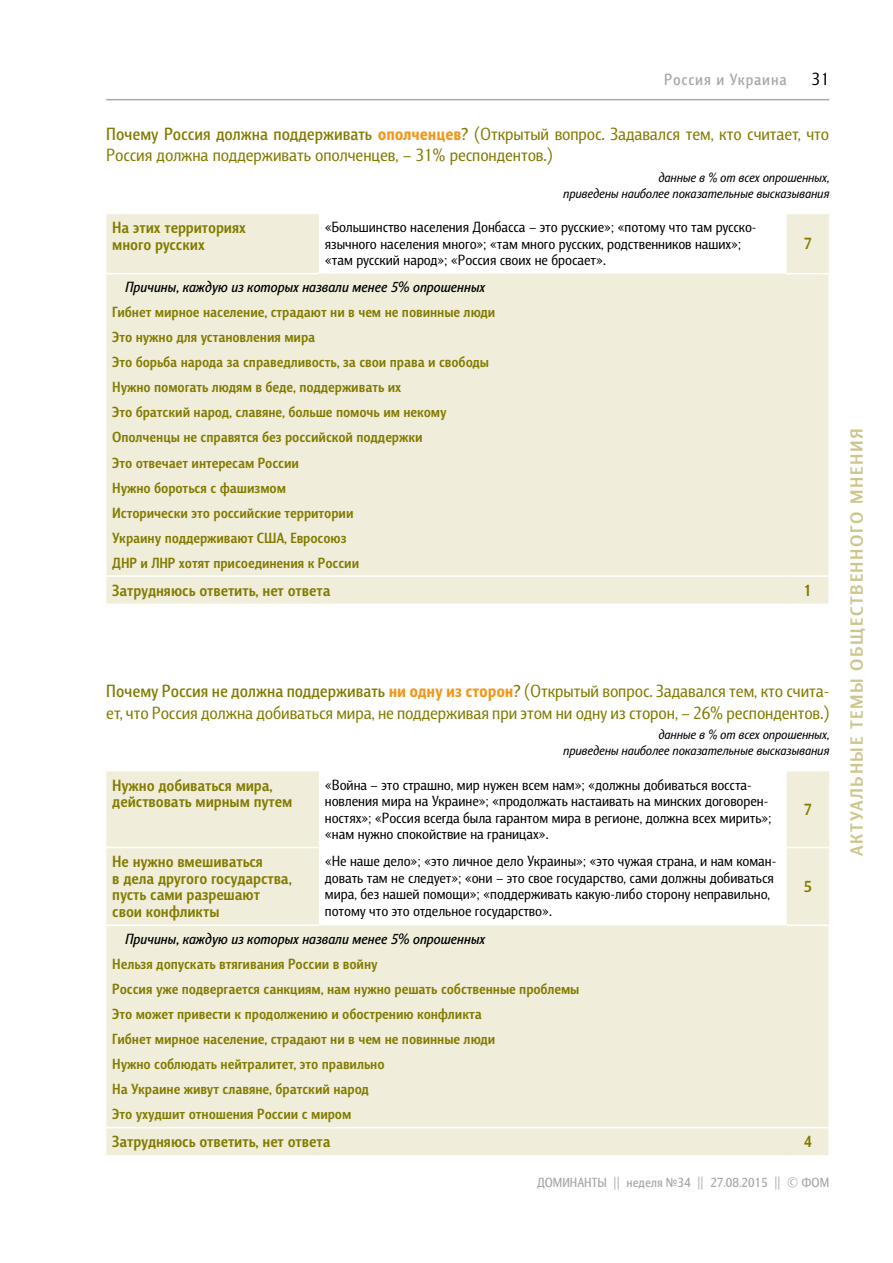
<style>
.page{position:relative;width:893px;height:1263px;background:#fff}
.page>*{position:absolute;margin:0;border:0;box-sizing:border-box;transform-origin:0 0}
.t1{font:18px/21.6px "Barnaul Grotesk";color:#837b00}
.t2{font:700 18px "Barnaul Grotesk";letter-spacing:.085em;color:#cdc68c;scale:1.1 1}
.t3{font:18px "Barnaul Grotesk";color:#000}
.t4{font:700 16.5px/16.5px "Barnaul Grotesk";color:#837b00}
.t5{font:500 16.5px "Barnaul Grotesk";letter-spacing:.05em;color:#a7a9ac}
.t6{font:700 15px/25px "Barnaul Grotesk";color:#837b00}
.t7{font:15px/16.5px "Barnaul Grotesk";color:#000}
.t8{font:italic 500 15px "Barnaul Grotesk";color:#000}
.t9{font:italic 13.5px/16.2px "Barnaul Grotesk";color:#000;text-align:right}
.t10{font:500 13.5px "Barnaul Grotesk";color:#a7a9ac}
.s1{font-weight:500}
.s2{font-weight:800;color:#f3971b}
</style>
<div class="page">
<hr style="left:106px;top:99px;width:723px;height:1px;background:#a7a9ac">
<svg style="left:106px;top:214px;width:723px;height:389px;background:#f1efde"></svg>
<hr style="left:787px;top:273px;width:43px;height:1px;background:#fff">
<hr style="left:828px;top:274px;width:2px;height:301px;background:#fff">
<hr style="left:106px;top:575px;width:213px;height:2px;background:#fff">
<hr style="left:319px;top:575px;width:468px;height:2px;background:#fff">
<hr style="left:106px;top:273px;width:213px;height:1px;background:#fff">
<hr style="left:787px;top:575px;width:43px;height:2px;background:#fff">
<hr style="left:828px;top:577px;width:2px;height:26px;background:#fff">
<svg style="left:106px;top:771px;width:723px;height:384px;fill:#f0eedb"></svg>
<hr style="left:787px;top:847px;width:42px;height:1px;background:#fff">
<hr style="left:787px;top:924px;width:43px;height:2px;background:#fff">
<hr style="left:828px;top:926px;width:2px;height:201px;background:#fff">
<hr style="left:106px;top:1127px;width:213px;height:1px;background:#fff">
<hr style="left:319px;top:1127px;width:468px;height:1px;background:#fff">
<hr style="left:106px;top:847px;width:213px;height:1px;background:#fff">
<hr style="left:106px;top:924px;width:213px;height:2px;background:#fff">
<hr style="left:787px;top:1127px;width:43px;height:1px;background:#fff">
<hr style="left:828px;top:1128px;width:2px;height:27px;background:#fff">
<p class="t3" style="left:811px;top:69px;width:19px">31</p>
<p class="t5" style="left:664px;top:70px;width:124px">Россия и Украина</p>
<p class="t1" style="left:106px;top:123px;width:724px"><span class="s1">Почему Россия должна поддерживать</span> <span class="s2">ополченцев</span><span class="s1">?</span> (Открытый вопрос. Задавался тем, кто считает, что<br>Россия должна поддерживать ополченцев, – 31% респондентов.)</p>
<p class="t9" style="left:563px;top:169px;width:268px">данные в % от всех опрошенных,<br>приведены наиболее показательные высказывания</p>
<p class="t4" style="left:112px;top:219px;width:135px">На этих территориях много русских</p>
<p class="t7" style="left:325px;top:219px;width:432px">«Большинство населения Донбасса – это русские»; «потому что там русско&shy;язычного населения много»; «там много русских, родственников наших»; «там русский народ»; «Россия своих не бросает».</p>
<p class="t4" style="left:804px;top:235px;width:9px">7</p>
<p class="t8" style="left:125px;top:279px;width:361px">Причины, каждую из которых назвали менее 5% опрошенных</p>
<p class="t6" style="left:112px;top:300px;width:385px">Гибнет мирное население, страдают ни в чем не повинные люди Это нужно для установления мира<br>Это борьба народа за справедливость, за свои права и свободы Нужно помогать людям в беде, поддерживать их<br>Это братский народ, славяне, больше помочь им некому Ополченцы не справятся без российской поддержки<br>Это отвечает интересам России<br>Нужно бороться с фашизмом<br>Исторически это российские территории<br>Украину поддерживают США, Евросоюз<br>ДНР и ЛНР хотят присоединения к России</p>
<p class="t4" style="left:112px;top:582px;width:220px">Затрудняюсь ответить, нет ответа</p>
<p class="t4" style="left:804px;top:582px;width:9px">1</p>
<p class="t1" style="left:106px;top:680px;width:724px"><span class="s1">Почему Россия не должна поддерживать</span> <span class="s2">ни одну из сторон</span><span class="s1">?</span> (Открытый вопрос. Задавался тем, кто счита&shy;ет, что Россия должна добиваться мира, не поддерживая при этом ни одну из сторон, – 26% респондентов.)</p>
<p class="t9" style="left:563px;top:726px;width:268px">данные в % от всех опрошенных,<br>приведены наиболее показательные высказывания</p>
<p class="t4" style="left:112px;top:776px;width:181px">Нужно добиваться мира, действовать мирным путем</p>
<p class="t7" style="left:325px;top:776px;width:448px">«Война – это страшно, мир нужен всем нам»; «должны добиваться восста&shy;новления мира на Украине»; «продолжать настаивать на минских договорен&shy;ностях»; «Россия всегда была гарантом мира в регионе, должна всех мирить»; «нам нужно спокойствие на границах».</p>
<p class="t4" style="left:804px;top:801px;width:9px">7</p>
<p class="t4" style="left:112px;top:853px;width:181px">Не нужно вмешиваться<br>в дела другого государства, пусть сами разрешают свои конфликты</p>
<p class="t7" style="left:325px;top:853px;width:453px">«Не наше дело»; «это личное дело Украины»; «это чужая страна, и нам коман&shy;довать там не следует»; «они – это свое государство, сами должны добиваться мира, без нашей помощи»; «поддерживать какую-либо сторону неправильно, потому что это отдельное государство».</p>
<p class="t4" style="left:804px;top:878px;width:9px">5</p>
<p class="t8" style="left:125px;top:930px;width:361px">Причины, каждую из которых назвали менее 5% опрошенных</p>
<p class="t6" style="left:112px;top:951px;width:468px">Нельзя допускать втягивания России в войну<br>Россия уже подвергается санкциям, нам нужно решать собственные проблемы Это может привести к продолжению и обострению конфликта<br>Гибнет мирное население, страдают ни в чем не повинные люди<br>Нужно соблюдать нейтралитет, это правильно<br>На Украине живут славяне, братский народ<br>Это ухудшит отношения России с миром</p>
<p class="t4" style="left:112px;top:1133px;width:220px">Затрудняюсь ответить, нет ответа</p>
<p class="t4" style="left:804px;top:1133px;width:9px">4</p>
<p class="t10" style="left:537px;top:1175px;width:294px">ДОМИНАНТЫ || неделя №34 || 27.08.2015 || © ФОМ</p>
<p class="t2" style="left:846px;top:856px;width:390px;rotate:-90deg">АКТУАЛЬНЫЕ ТЕМЫ ОБЩЕСТВЕННОГО МНЕНИЯ</p>
</div>
